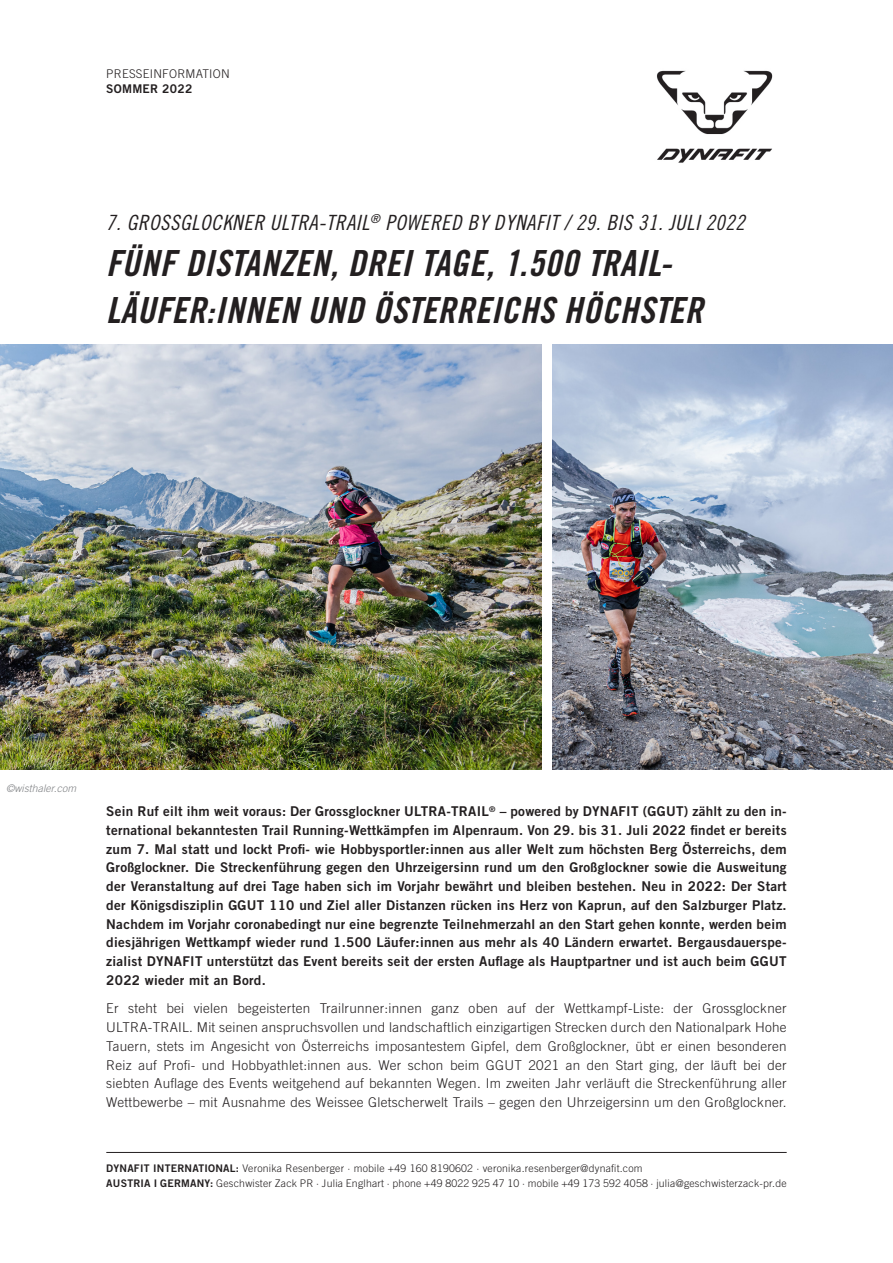
<style>
.page{position:relative;width:893px;height:1263px;background:#fff}
.page>*{position:absolute;margin:0;border:0;box-sizing:border-box;transform-origin:0 0}
.t1{font:36px "Trade Gothic LT Std Bd Cn 20 Obl";letter-spacing:.015em;color:#231f20}
.Unterüberschrift{font:21px "Trade Gothic LT Std Cn 18 Obl";letter-spacing:.03em;color:#231f20}
.t2{font:13.5px/18.8px "Trade Gothic LT Std Bd 2";letter-spacing:.02em;color:#231f20;text-align:justify}
.t3{font:300 13.5px/18.8px "Trade Gothic LT Std";letter-spacing:.02em;color:#231f20;text-align:justify}
.t4{font:300 12px "Trade Gothic LT Std";letter-spacing:.02em;color:#231f20}
.t5{font:12px "Trade Gothic LT Std Bd 2";letter-spacing:.02em;color:#231f20}
.t6{font:300 10.5px "Trade Gothic LT Std";letter-spacing:.02em;color:#231f20}
.Tabelle{font:italic 300 10.5px "Trade Gothic LT Std";letter-spacing:.01em;color:#808285}
.s1{font-family:"Trade Gothic LT Std Bd 2";font-weight:400}
</style>
<div class="page">
<hr style="left:106px;top:1152px;width:681px;height:1px;background:#231f20">
<img style="left:657px;top:70px;width:116px;height:93px">
<img style="left:553px;top:344px;width:340px;height:426px">
<img style="left:0;top:344px;width:541px;height:426px">
<p class="t4" style="left:106px;top:66px;width:125px">PRESSEINFORMATION</p>
<p class="t5" style="left:106px;top:81px;width:88px">SOMMER 2022</p>
<p class="Unterüberschrift" style="left:106px;top:210px;width:640px">7. GROSSGLOCKNER ULTRA-TRAIL<sup>®</sup> POWERED BY DYNAFIT / 29. BIS 31. JULI 2022</p>
<p class="t1" style="left:106px;top:241px;width:568px">FÜNF DISTANZEN, DREI TAGE, 1.500 TRAIL-</p>
<p class="t1" style="left:106px;top:288px;width:598px">LÄUFER:INNEN UND ÖSTERREICHS HÖCHSTER</p>
<p class="Tabelle" style="left:6px;top:782px;width:72px">©wisthaler.com</p>
<p class="t2" style="left:106px;top:802px;width:682px">Sein Ruf eilt ihm weit voraus: Der Grossglockner ULTRA-TRAIL<sup>®</sup> – powered by DYNAFIT (GGUT) zählt zu den in&shy;ternational bekanntesten Trail Running-Wettkämpfen im Alpenraum. Von 29. bis 31. Juli 2022 findet er bereits zum 7. Mal statt und lockt Profi- wie Hobbysportler:innen aus aller Welt zum höchsten Berg Österreichs, dem Großglockner. Die Streckenführung gegen den Uhrzeigersinn rund um den Großglockner sowie die Ausweitung der Veranstaltung auf drei Tage haben sich im Vorjahr bewährt und bleiben bestehen. Neu in 2022: Der Start der Königsdisziplin GGUT 110 und Ziel aller Distanzen rücken ins Herz von Kaprun, auf den Salzburger Platz.<br>Nachdem im Vorjahr coronabedingt nur eine begrenzte Teilnehmerzahl an den Start gehen konnte, werden beim diesjährigen Wettkampf wieder rund 1.500 Läufer:innen aus mehr als 40 Ländern erwartet. Bergausdauerspe&shy;zialist DYNAFIT unterstützt das Event bereits seit der ersten Auflage als Hauptpartner und ist auch beim GGUT 2022 wieder mit an Bord.</p>
<p class="t3" style="left:106px;top:999px;width:682px">Er steht bei vielen begeisterten Trailrunner:innen ganz oben auf der Wettkampf-Liste: der Grossglockner ULTRA-TRAIL. Mit seinen anspruchsvollen und landschaftlich einzigartigen Strecken durch den Nationalpark Hohe Tauern, stets im Angesicht von Österreichs imposantestem Gipfel, dem Großglockner, übt er einen besonderen Reiz auf Profi- und Hobbyathlet:innen aus. Wer schon beim GGUT 2021 an den Start ging, der läuft bei der siebten Auflage des Events weitgehend auf bekannten Wegen. Im zweiten Jahr verläuft die Streckenführung aller Wettbewerbe – mit Ausnahme des Weissee Gletscherwelt Trails – gegen den Uhrzeigersinn um den Großglockner.</p>
<p class="t6" style="left:106px;top:1162px;width:538px"><span class="s1">DYNAFIT INTERNATIONAL:</span> Veronika Resenberger · mobile +49 160 8190602 · veronika.resenberger@dynafit.com</p>
<p class="t6" style="left:106px;top:1177px;width:682px"><span class="s1">AUSTRIA I GERMANY:</span> Geschwister Zack PR · Julia Englhart · phone +49 8022 925 47 10 · mobile +49 173 592 4058 · julia@geschwisterzack-pr.de</p>
</div>
